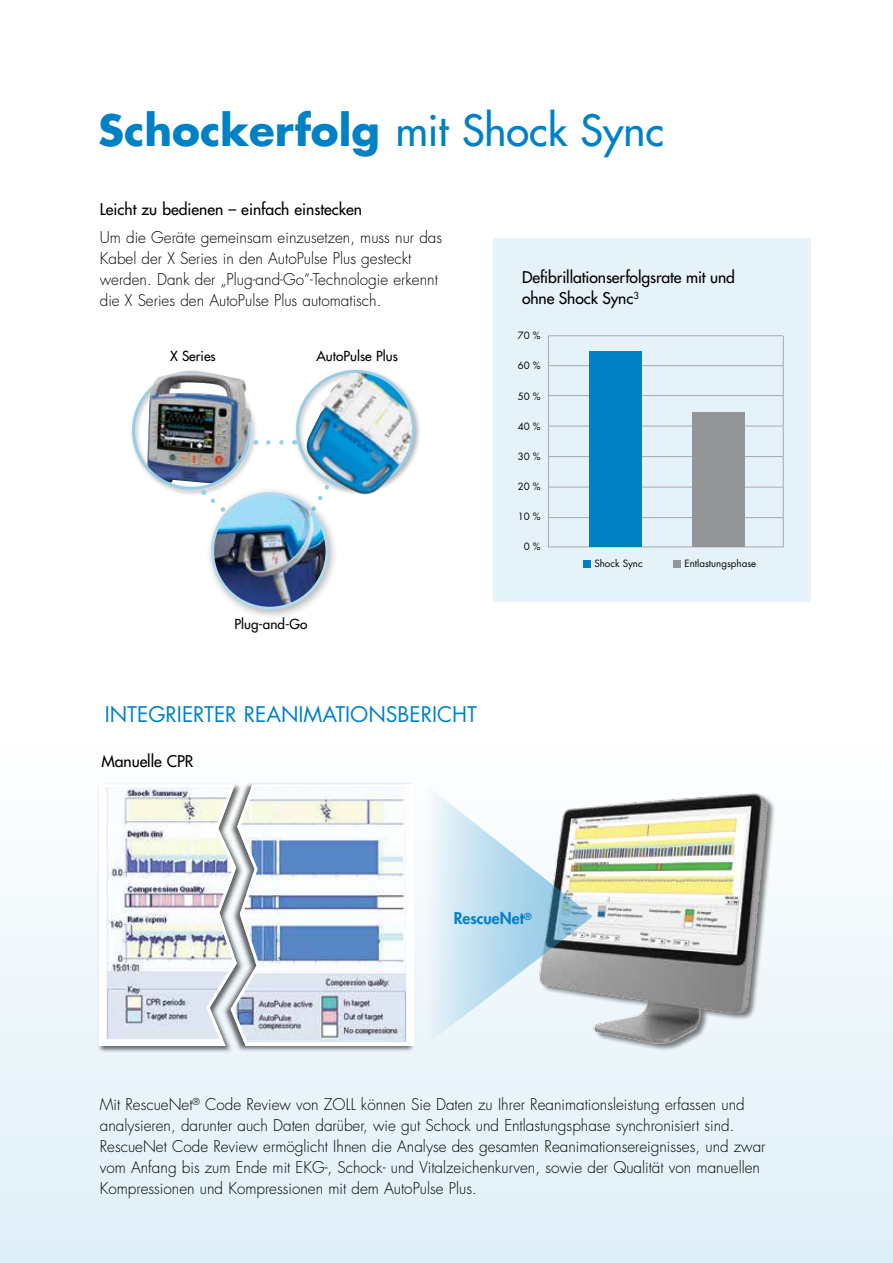
<style>
.page{position:relative;width:893px;height:1263px;background:#fff}
.page>*{position:absolute;margin:0;border:0;box-sizing:border-box;transform-origin:0 0}
.t1{font:700 42px "Futura Std";color:#0081c6}
.t2{font:21px "Futura Std";color:#0081c6}
.t3{font:300 15.75px/21px "Futura Std";color:#000}
.t4{font:500 15.75px/20.9px "Futura Std";letter-spacing:-.005em;color:#000}
.t5{font:800 15.75px "Futura Std";color:#0081c6}
.t6{font:500 13.5px "Futura Std";color:#000}
.t7{font:9.75px "Futura Std";color:#010101}
.s1{font-weight:500}
</style>
<div class="page">
<div style="left:294px;top:367px;width:128px;height:128px;background:#000;opacity:.3"></div>
<div style="left:0;top:737px;width:893px;height:526px;background:linear-gradient(to bottom,#fff,#deeff7)"></div>
<svg style="left:244px;top:783px;width:172px;height:265px"></svg>
<div style="left:98px;top:783px;width:146px;height:270px;background:#000;opacity:.6"></div>
<svg style="left:97px;top:783px;width:141px;height:264px"></svg>
<img style="left:468px;top:768px;width:360px;height:288px">
<svg style="left:426px;top:784px;width:167px;height:259px"></svg>
<div style="left:494px;top:238px;width:317px;height:363px;background:#e6f2f9"></div>
<hr style="left:548px;top:517px;width:235px;height:1px;background:#a7a9ac">
<hr style="left:548px;top:487px;width:235px;height:1px;background:#a7a9ac">
<hr style="left:548px;top:456px;width:235px;height:1px;background:#a7a9ac">
<hr style="left:548px;top:426px;width:235px;height:1px;background:#a7a9ac">
<hr style="left:548px;top:395px;width:235px;height:1px;background:#a7a9ac">
<hr style="left:548px;top:365px;width:235px;height:1px;background:#a7a9ac">
<hr style="left:548px;top:335px;width:235px;height:1px;background:#a7a9ac">
<hr style="left:548px;top:546px;width:235px;height:1px;background:#a7a9ac">
<div style="left:589px;top:351px;width:52px;height:196px;background:#0081c6"></div>
<div style="left:692px;top:413px;width:53px;height:134px;background:#939598"></div>
<div style="left:673px;top:560px;width:7px;height:7px;background:#939598"></div>
<div style="left:583px;top:560px;width:7px;height:7px;background:#0081c6"></div>
<hr style="left:548px;top:336px;width:1px;height:211px;background:#a7a9ac">
<hr style="left:783px;top:336px;width:1px;height:211px;background:#a7a9ac">
<div style="left:130px;top:369px;width:128px;height:128px;background:#000;opacity:.3"></div>
<img style="left:148px;top:372px;width:103px;height:63px">
<svg style="left:268px;top:440px;width:16px;height:5px"></svg>
<svg style="left:202px;top:490px;width:3px;height:7px"></svg>
<img style="left:307px;top:373px;width:105px;height:122px">
<div style="left:205px;top:486px;width:134px;height:134px;background:#000;opacity:.3"></div>
<img style="left:213px;top:494px;width:114px;height:114px;border-radius:57px">
<div style="left:211px;top:492px;width:117px;height:118px;border:3px solid #b3d9ee;border-radius:50%"></div>
<h1 class="t1" style="left:98px;top:102px;width:567px">Schockerfolg <span class="s1">mit Shock Sync</span></h1>
<p class="t4" style="left:100px;top:199px;width:264px">Leicht zu bedienen – einfach einstecken</p>
<p class="t3" style="left:100px;top:227px;width:344px">Um die Geräte gemeinsam einzusetzen, muss nur das Kabel der X Series in den AutoPulse Plus gesteckt werden. Dank der „Plug-and-Go“-Technologie erkennt die X Series den AutoPulse Plus automatisch.</p>
<p class="t6" style="left:170px;top:348px;width:47px">X Series</p>
<p class="t6" style="left:316px;top:348px;width:83px">AutoPulse Plus</p>
<p class="t6" style="left:234px;top:616px;width:74px">Plug-and-Go</p>
<h2 class="t2" style="left:105px;top:700px;width:374px">INTEGRIERTER REANIMATIONSBERICHT</h2>
<p class="t4" style="left:102px;top:751px;width:93px">Manuelle CPR</p>
<p class="t4" style="left:522px;top:267px;width:214px">Defibrillationserfolgsrate mit und ohne Shock Sync<sup>3</sup></p>
<p class="t7" style="left:518px;top:329px;width:24px">70 %</p>
<p class="t7" style="left:518px;top:359px;width:24px">60 %</p>
<p class="t7" style="left:518px;top:390px;width:24px">50 %</p>
<p class="t7" style="left:518px;top:420px;width:24px">40 %</p>
<p class="t7" style="left:518px;top:450px;width:24px">30 %</p>
<p class="t7" style="left:518px;top:480px;width:24px">20 %</p>
<p class="t7" style="left:518px;top:511px;width:24px">10 %</p>
<p class="t7" style="left:524px;top:540px;width:18px">0 %</p>
<p class="t7" style="left:594px;top:557px;width:50px">Shock Sync</p>
<p class="t7" style="left:684px;top:557px;width:73px">Entlastungsphase</p>
<p class="t5" style="left:454px;top:908px;width:79px">RescueNet<sup>®</sup></p>
<p class="t3" style="left:100px;top:1094px;width:667px">Mit RescueNet<sup>®</sup> Code Review von ZOLL können Sie Daten zu Ihrer Reanimationsleistung erfassen und analysieren, darunter auch Daten darüber, wie gut Schock und Entlastungsphase synchronisiert sind.<br>RescueNet Code Review ermöglicht Ihnen die Analyse des gesamten Reanimationsereignisses, und zwar vom Anfang bis zum Ende mit EKG-, Schock- und Vitalzeichenkurven, sowie der Qualität von manuellen Kompressionen und Kompressionen mit dem AutoPulse Plus.</p>
</div>
